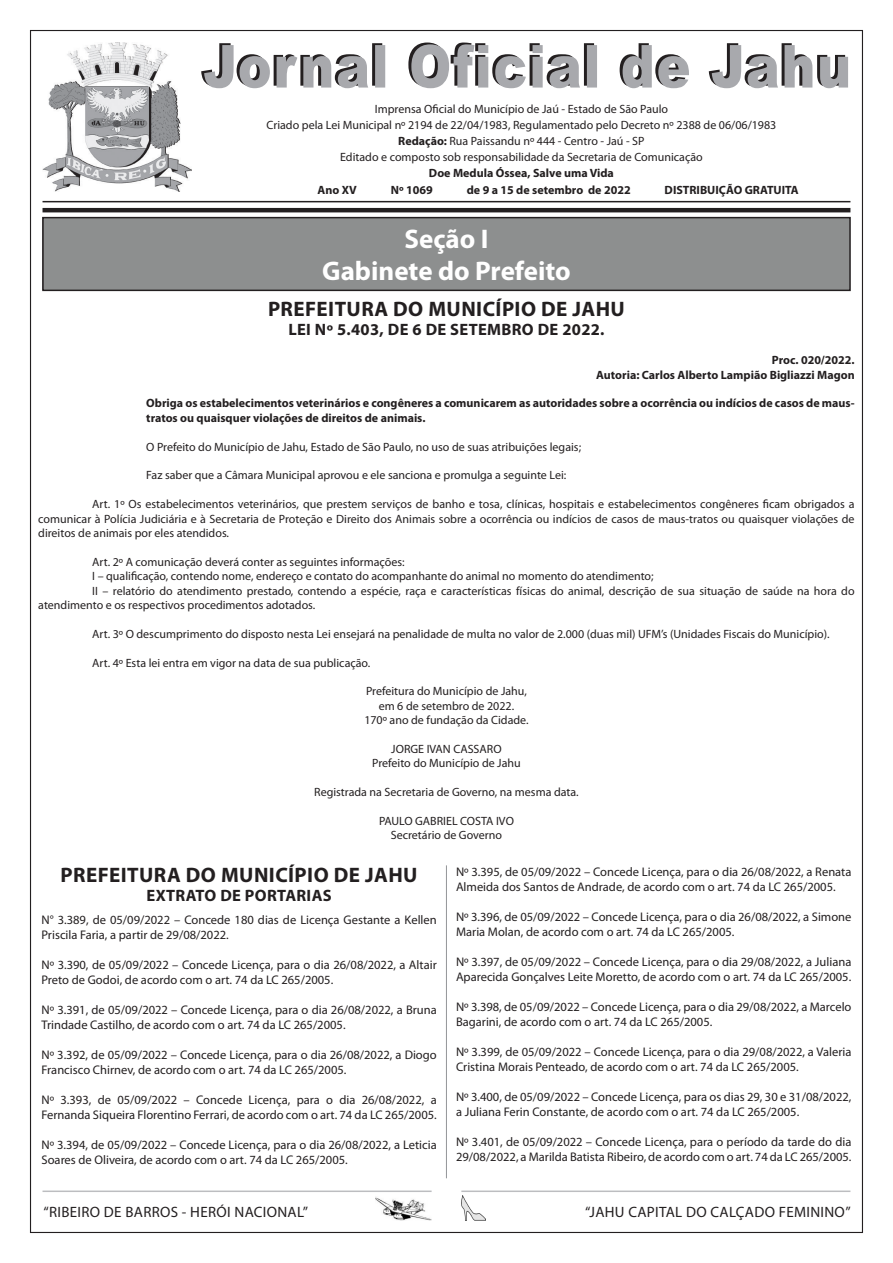
<style>
.page{position:relative;width:893px;height:1263px;background:#fff}
.page>*{position:absolute;margin:0;border:0;box-sizing:border-box;transform-origin:0 0}
.t1{font:700 27px "Myriad Pro";color:#fff}
.t2{font:700 21px "Myriad Pro";letter-spacing:.02em;color:#231f20}
.t3{font:700 16.5px "Myriad Pro";letter-spacing:.02em;color:#231f20}
.t4{font:15px "Myriad Pro";letter-spacing:.02em;color:#231f20}
.t5{font:12.6px/15px "Myriad Pro";color:#231f20}
.t6{font:12px/14.4px "Myriad Pro";color:#231f20;text-align:justify}
.t7{font:700 12px "Myriad Pro";color:#231f20}
.s1{font-weight:700}
</style>
<div class="page">
<hr style="left:461px;top:1190px;width:389px;height:2px;background:#bcbdc0">
<hr style="left:43px;top:1190px;width:389px;height:2px;background:#bcbdc0">
<img style="left:43px;top:44px;width:149px;height:148px">
<svg style="left:97px;top:43px;width:751px;height:45px"></svg>
<hr style="left:43px;top:201px;width:807px;height:1px;background:#231f20">
<hr style="left:43px;top:208px;width:807px;height:4px;background:#231f20">
<div style="left:43px;top:218px;width:807px;height:72px;background:#8d8f8f"></div>
<div style="left:42px;top:217px;width:809px;height:74px;border:2px solid #231f20"></div>
<hr style="left:446px;top:865px;width:1px;height:313px;background:#939598">
<p class="t6" style="left:375px;top:101px;width:295px">Imprensa Oficial do Município de Jaú - Estado de São Paulo</p>
<p class="t6" style="left:266px;top:117px;width:511px">Criado pela Lei Municipal nº 2194 de 22/04/1983, Regulamentado pelo Decreto nº 2388 de 06/06/1983</p>
<p class="t6" style="left:398px;top:133px;width:248px"><span class="s1">Redação:</span> Rua Paissandu nº 444 - Centro - Jaú - SP</p>
<p class="t6" style="left:340px;top:149px;width:364px">Editado e composto sob responsabilidade da Secretaria de Comunicação</p>
<p class="t7" style="left:429px;top:165px;width:186px">Doe Medula Óssea, Salve uma Vida</p>
<p class="t7" style="left:318px;top:182px;width:41px">Ano XV</p>
<p class="t7" style="left:391px;top:182px;width:43px">Nº 1069</p>
<p class="t7" style="left:467px;top:182px;width:165px">de 9 a 15 de setembro de 2022</p>
<p class="t7" style="left:665px;top:182px;width:136px">DISTRIBUIÇÃO GRATUITA</p>
<p class="t1" style="left:404px;top:221px;width:86px">Seção I</p>
<p class="t1" style="left:322px;top:253px;width:250px">Gabinete do Prefeito</p>
<p class="t2" style="left:268px;top:295px;width:358px">PREFEITURA DO MUNICÍPIO DE JAHU</p>
<p class="t3" style="left:288px;top:319px;width:318px">LEI Nº 5.403, DE 6 DE SETEMBRO DE 2022.</p>
<p class="t7" style="left:772px;top:352px;width:84px">Proc. 020/2022.</p>
<p class="t7" style="left:596px;top:367px;width:260px">Autoria: Carlos Alberto Lampião Bigliazzi Magon</p>
<p class="t7" style="left:146px;top:395px;width:710px">Obriga os estabelecimentos veterinários e congêneres a comunicarem as autoridades sobre a ocorrência ou indícios de casos de maus-</p>
<p class="t7" style="left:146px;top:410px;width:281px">tratos ou quaisquer violações de direitos de animais.</p>
<p class="t6" style="left:146px;top:439px;width:436px">O Prefeito do Município de Jahu, Estado de São Paulo, no uso de suas atribuições legais;</p>
<p class="t6" style="left:146px;top:468px;width:422px">Faz saber que a Câmara Municipal aprovou e ele sanciona e promulga a seguinte Lei:</p>
<p class="t6" style="left:38px;top:497px;width:818px;text-indent:54px">Art. 1º Os estabelecimentos veterinários, que prestem serviços de banho e tosa, clínicas, hospitais e estabelecimentos congêneres ficam obrigados a comunicar à Polícia Judiciária e à Secretaria de Proteção e Direito dos Animais sobre a ocorrência ou indícios de casos de maus-tratos ou quaisquer violações de direitos de animais por eles atendidos.</p>
<p class="t6" style="left:92px;top:554px;width:314px">Art. 2º A comunicação deverá conter as seguintes informações:</p>
<p class="t6" style="left:92px;top:569px;width:563px">I – qualificação, contendo nome, endereço e contato do acompanhante do animal no momento do atendimento;</p>
<p class="t6" style="left:38px;top:583px;width:818px;text-indent:54px">II – relatório do atendimento prestado, contendo a espécie, raça e características físicas do animal, descrição de sua situação de saúde na hora do atendimento e os respectivos procedimentos adotados.</p>
<p class="t6" style="left:92px;top:626px;width:739px">Art. 3º O descumprimento do disposto nesta Lei ensejará na penalidade de multa no valor de 2.000 (duas mil) UFM’s (Unidades Fiscais do Município).</p>
<p class="t6" style="left:92px;top:655px;width:280px">Art. 4º Esta lei entra em vigor na data de sua publicação.</p>
<p class="t6" style="left:366px;top:684px;width:162px">Prefeitura do Município de Jahu,</p>
<p class="t6" style="left:379px;top:698px;width:137px">em 6 de setembro de 2022.</p>
<p class="t6" style="left:364px;top:713px;width:166px">170º ano de fundação da Cidade.</p>
<p class="t6" style="left:391px;top:742px;width:112px">JORGE IVAN CASSARO</p>
<p class="t6" style="left:372px;top:756px;width:150px">Prefeito do Município de Jahu</p>
<p class="t6" style="left:314px;top:785px;width:266px">Registrada na Secretaria de Governo, na mesma data.</p>
<p class="t6" style="left:379px;top:814px;width:136px">PAULO GABRIEL COSTA IVO</p>
<p class="t6" style="left:391px;top:828px;width:113px">Secretário de Governo</p>
<p class="t2" style="left:61px;top:861px;width:358px">PREFEITURA DO MUNICÍPIO DE JAHU</p>
<p class="t3" style="left:147px;top:885px;width:187px">EXTRATO DE PORTARIAS</p>
<p class="t5" style="left:42px;top:912px;width:397px">N° 3.389, de 05/09/2022 – Concede 180 dias de Licença Gestante a Kellen<br>Priscila Faria, a partir de 29/08/2022.</p>
<p class="t5" style="left:42px;top:957px;width:397px">Nº 3.390, de 05/09/2022 – Concede Licença, para o dia 26/08/2022, a Altair<br>Preto de Godoi, de acordo com o art. 74 da LC 265/2005.</p>
<p class="t5" style="left:42px;top:1002px;width:397px">Nº 3.391, de 05/09/2022 – Concede Licença, para o dia 26/08/2022, a Bruna<br>Trindade Castilho, de acordo com o art. 74 da LC 265/2005.</p>
<p class="t5" style="left:42px;top:1047px;width:397px">Nº 3.392, de 05/09/2022 – Concede Licença, para o dia 26/08/2022, a Diogo<br>Francisco Chirnev, de acordo com o art. 74 da LC 265/2005.</p>
<p class="t5" style="left:42px;top:1092px;width:397px">Nº 3.393, de 05/09/2022 – Concede Licença, para o dia 26/08/2022, a<br>Fernanda Siqueira Florentino Ferrari, de acordo com o art. 74 da LC 265/2005.</p>
<p class="t5" style="left:42px;top:1137px;width:397px">Nº 3.394, de 05/09/2022 – Concede Licença, para o dia 26/08/2022, a Leticia<br>Soares de Oliveira, de acordo com o art. 74 da LC 265/2005.</p>
<p class="t5" style="left:456px;top:864px;width:397px">Nº 3.395, de 05/09/2022 – Concede Licença, para o dia 26/08/2022, a Renata<br>Almeida dos Santos de Andrade, de acordo com o art. 74 da LC 265/2005.</p>
<p class="t5" style="left:456px;top:909px;width:397px">Nº 3.396, de 05/09/2022 – Concede Licença, para o dia 26/08/2022, a Simone<br>Maria Molan, de acordo com o art. 74 da LC 265/2005.</p>
<p class="t5" style="left:456px;top:954px;width:397px">Nº 3.397, de 05/09/2022 – Concede Licença, para o dia 29/08/2022, a Juliana<br>Aparecida Gonçalves Leite Moretto, de acordo com o art. 74 da LC 265/2005.</p>
<p class="t5" style="left:456px;top:999px;width:397px">Nº 3.398, de 05/09/2022 – Concede Licença, para o dia 29/08/2022, a Marcelo<br>Bagarini, de acordo com o art. 74 da LC 265/2005.</p>
<p class="t5" style="left:456px;top:1044px;width:397px">Nº 3.399, de 05/09/2022 – Concede Licença, para o dia 29/08/2022, a Valeria<br>Cristina Morais Penteado, de acordo com o art. 74 da LC 265/2005.</p>
<p class="t5" style="left:456px;top:1089px;width:397px">Nº 3.400, de 05/09/2022 – Concede Licença, para os dias 29, 30 e 31/08/2022, a Juliana Ferin Constante, de acordo com o art. 74 da LC 265/2005.</p>
<p class="t5" style="left:456px;top:1134px;width:397px">Nº 3.401, de 05/09/2022 – Concede Licença, para o período da tarde do dia<br>29/08/2022, a Marilda Batista Ribeiro, de acordo com o art. 74 da LC 265/2005.</p>
<p class="t4" style="left:44px;top:1202px;width:266px">“RIBEIRO DE BARROS - HERÓI NACIONAL”</p>
<p class="t4" style="left:585px;top:1202px;width:267px">“JAHU CAPITAL DO CALÇADO FEMININO”</p>
</div>
